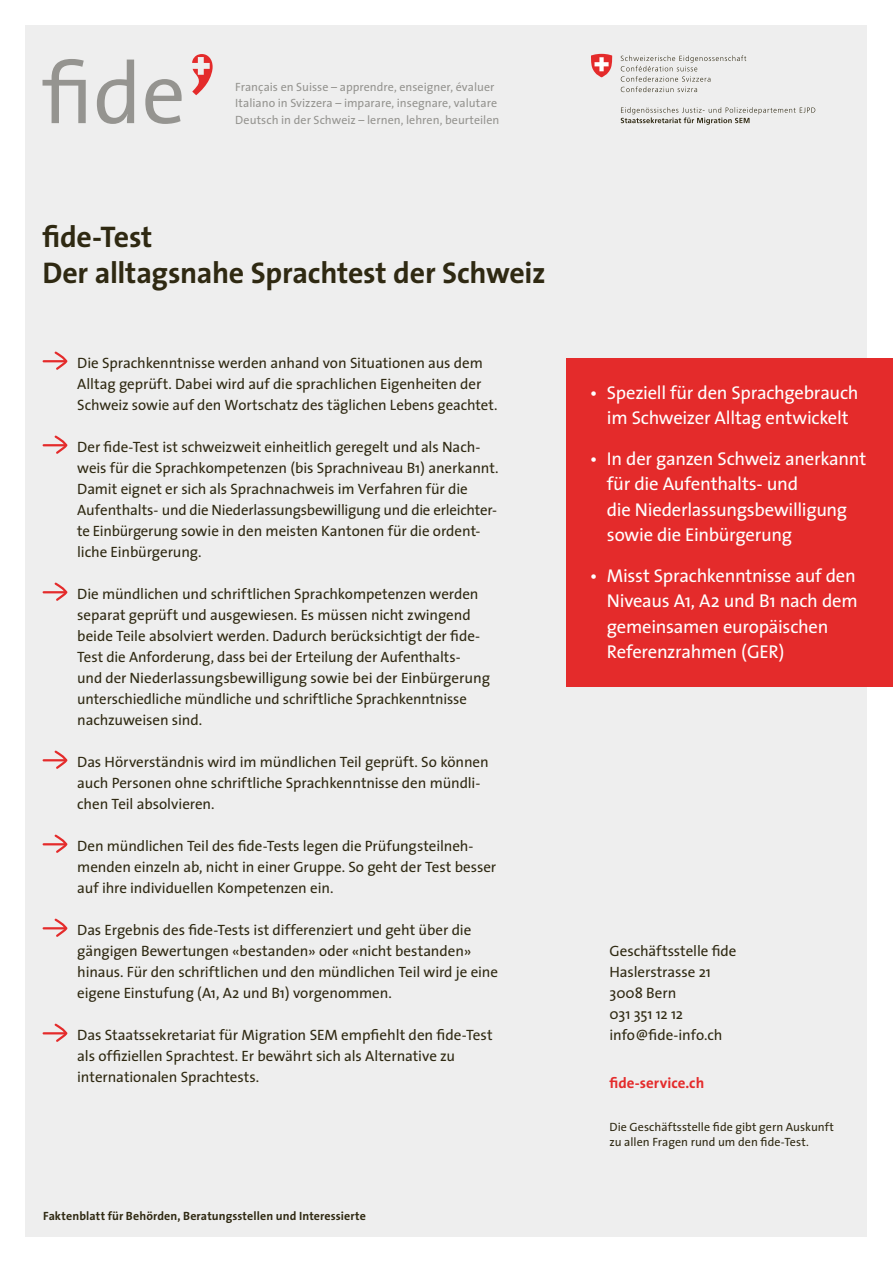
<style>
.page{position:relative;width:893px;height:1263px;background:#fff}
.page>*{position:absolute;margin:0;border:0;box-sizing:border-box;transform-origin:0 0}
.t1{font:700 30px/35.5px "The Sans";letter-spacing:-.01em;color:#2f2912}
.t2{font:18.6px/25.5px "The Sans";letter-spacing:-.015em;color:#fff}
.t3{font:15px/21px "The Sans";letter-spacing:-.005em;color:#2f2912}
.t4{font:700 15px "The Sans";color:#e42b2b}
.t5{font:12px/16.5px "The Sans";letter-spacing:.005em;color:#959490}
.t6{font:12px/15px "The Sans";letter-spacing:.005em;color:#2f2912}
.t7{font:700 12px "The Sans";letter-spacing:.01em;color:#2f2912}
</style>
<div class="page">
<div style="left:26px;top:26px;width:841px;height:1211px;background:#eee"></div>
<svg style="left:43px;top:59px;width:43px;height:64px"></svg>
<svg style="left:97px;top:60px;width:37px;height:64px"></svg>
<svg style="left:145px;top:79px;width:37px;height:45px"></svg>
<svg style="left:192px;top:54px;width:21px;height:41px"></svg>
<svg style="left:621px;top:107px;width:194px;height:18px"></svg>
<svg style="left:621px;top:55px;width:125px;height:37px"></svg>
<svg style="left:591px;top:54px;width:21px;height:23px"></svg>
<div style="left:567px;top:358px;width:326px;height:329px;background:#e42b2b"></div>
<hr style="left:44px;top:360px;width:20px;height:2px;background:#e42b2b">
<svg style="left:53px;top:351px;width:15px;height:19px"></svg>
<hr style="left:44px;top:444px;width:20px;height:2px;background:#e42b2b">
<svg style="left:53px;top:435px;width:15px;height:19px"></svg>
<hr style="left:44px;top:591px;width:20px;height:2px;background:#e42b2b">
<svg style="left:53px;top:582px;width:15px;height:19px"></svg>
<hr style="left:44px;top:759px;width:20px;height:2px;background:#e42b2b">
<svg style="left:53px;top:750px;width:15px;height:19px"></svg>
<hr style="left:44px;top:843px;width:20px;height:2px;background:#e42b2b">
<svg style="left:53px;top:834px;width:15px;height:19px"></svg>
<hr style="left:44px;top:927px;width:20px;height:2px;background:#e42b2b">
<svg style="left:53px;top:918px;width:15px;height:19px"></svg>
<hr style="left:44px;top:1032px;width:20px;height:2px;background:#e42b2b">
<svg style="left:53px;top:1023px;width:15px;height:19px"></svg>
<p class="t5" style="left:235px;top:78px;width:266px">Français en Suisse – apprendre, enseigner, évaluer<br>Italiano in Svizzera – imparare, insegnare, valutare<br>Deutsch in der Schweiz – lernen, lehren, beurteilen</p>
<h1 class="t1" style="left:43px;top:218px;width:505px">fide-Test<br>Der alltagsnahe Sprachtest der Schweiz</h1>
<p class="t3" style="left:77px;top:352px;width:422px">Die Sprachkenntnisse werden anhand von Situationen aus dem<br>Alltag geprüft. Dabei wird auf die sprachlichen Eigenheiten der<br>Schweiz sowie auf den Wortschatz des täglichen Lebens geachtet.</p>
<p class="t3" style="left:77px;top:436px;width:423px">Der fide-Test ist schweizweit einheitlich geregelt und als Nach&shy;weis für die Sprachkompetenzen (bis Sprachniveau B1) anerkannt.<br>Damit eignet er sich als Sprachnachweis im Verfahren für die Aufenthalts- und die Niederlassungsbewilligung und die erleichter&shy;te Einbürgerung sowie in den meisten Kantonen für die ordent&shy;liche Einbürgerung.</p>
<p class="t3" style="left:77px;top:583px;width:414px">Die mündlichen und schriftlichen Sprachkompetenzen werden separat geprüft und ausgewiesen. Es müssen nicht zwingend beide Teile absolviert werden. Dadurch berücksichtigt der fide-Test die Anforderung, dass bei der Erteilung der Aufenthalts-<br>und der Niederlassungsbewilligung sowie bei der Einbürgerung unterschiedliche mündliche und schriftliche Sprachkenntnisse nachzuweisen sind.</p>
<p class="t3" style="left:77px;top:751px;width:413px">Das Hörverständnis wird im mündlichen Teil geprüft. So können auch Personen ohne schriftliche Sprachkenntnisse den mündli&shy;chen Teil absolvieren.</p>
<p class="t3" style="left:77px;top:835px;width:420px">Den mündlichen Teil des fide-Tests legen die Prüfungsteilneh&shy;menden einzeln ab, nicht in einer Gruppe. So geht der Test besser auf ihre individuellen Kompetenzen ein.</p>
<p class="t3" style="left:77px;top:919px;width:422px">Das Ergebnis des fide-Tests ist differenziert und geht über die gängigen Bewertungen «bestanden» oder «nicht bestanden» hinaus. Für den schriftlichen und den mündlichen Teil wird je eine eigene Einstufung (A1, A2 und B1) vorgenommen.</p>
<p class="t3" style="left:77px;top:1024px;width:417px">Das Staatssekretariat für Migration SEM empfiehlt den fide-Test als offiziellen Sprachtest. Er bewährt sich als Alternative zu internationalen Sprachtests.</p>
<p class="t7" style="left:43px;top:1206px;width:324px">Faktenblatt für Behörden, Beratungsstellen und Interessierte</p>
<p class="t2" style="left:590px;top:379px;width:270px;text-align:center">• Speziell für den Sprachgebrauch im Schweizer Alltag entwickelt</p>
<p class="t2" style="left:607px;top:445px;width:261px;text-indent:-17px">• In der ganzen Schweiz anerkannt für die Aufenthalts- und<br>die Niederlassungsbewilligung sowie die Einbürgerung</p>
<p class="t2" style="left:607px;top:562px;width:252px;text-indent:-17px">• Misst Sprachkenntnisse auf den<br>Niveaus A1, A2 und B1 nach dem gemeinsamen europäischen<br>Referenzrahmen (GER)</p>
<p class="t3" style="left:609px;top:940px;width:129px">Geschäftsstelle fide<br>Haslerstrasse 21<br>3008 Bern<br>031 351 12 12 info@fide-info.ch</p>
<p class="t4" style="left:609px;top:1070px;width:96px">fide-service.ch</p>
<p class="t6" style="left:609px;top:1119px;width:226px">Die Geschäftsstelle fide gibt gern Auskunft zu allen Fragen rund um den fide-Test.</p>
</div>
